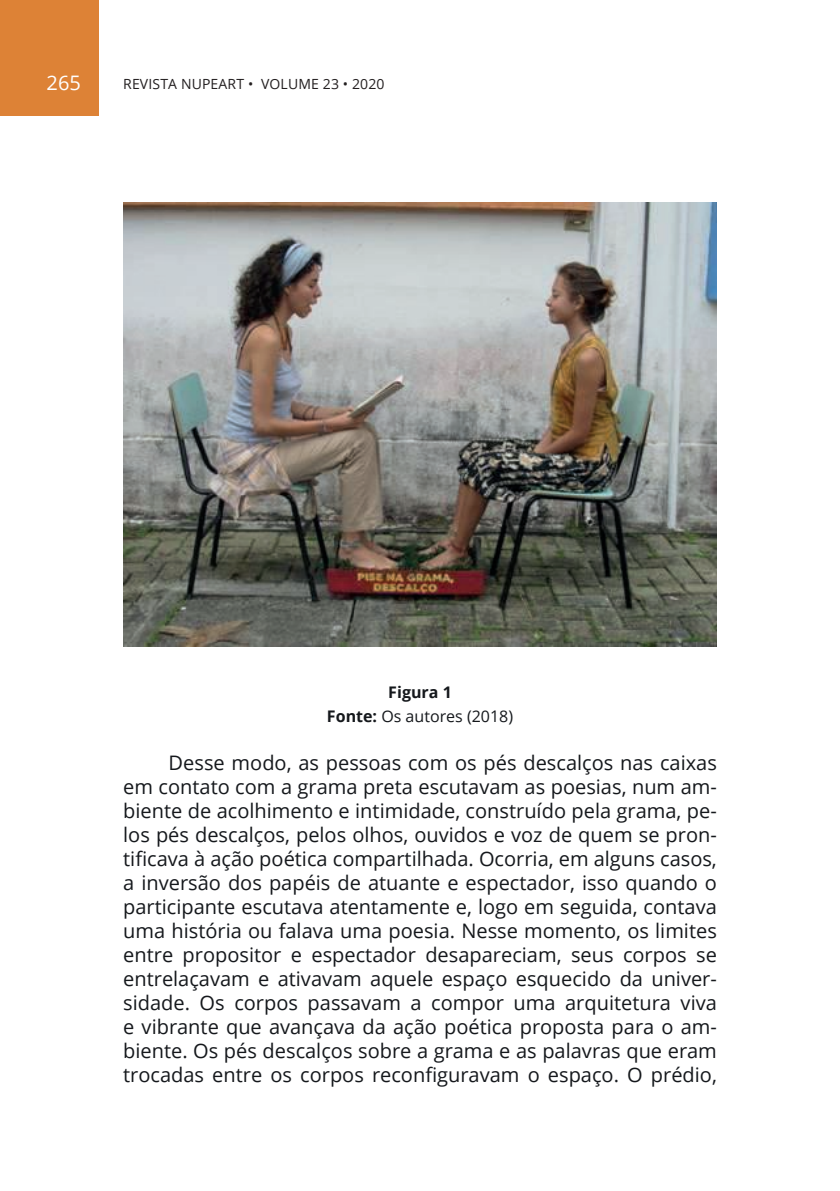
<style>
.page{position:relative;width:840px;height:1191px;background:#fff}
.page>*{position:absolute;margin:0;border:0;box-sizing:border-box;transform-origin:0 0}
.t1{font:20px/24px "Open Sans";color:#15181c;text-align:justify}
.t2{font:20px "Open Sans";color:#fff}
.t3{font:16px/24px "Open Sans";color:#15181c;text-align:center}
.t4{font:14px "Open Sans";letter-spacing:.01em;color:#231f20}
.s1{font-weight:700}
</style>
<div class="page">
<div style="left:0;top:0;width:99px;height:115px;background:#dd8236"></div>
<img style="left:123px;top:202px;width:593px;height:444px">
<p class="t2" style="left:47px;top:69px;width:36px">265</p>
<p class="t4" style="left:123px;top:74px;width:263px">REVISTA NUPEART • VOLUME 23 • 2020</p>
<p class="t3" style="left:327px;top:679px;width:187px"><span class="s1">Figura 1<br>Fonte:</span> Os autores (2018)</p>
<p class="t1" style="left:123px;top:750px;width:595px;text-indent:45px">Desse modo, as pessoas com os pés descalços nas caixas em contato com a grama preta escutavam as poesias, num am&shy;biente de acolhimento e intimidade, construído pela grama, pe&shy;los pés descalços, pelos olhos, ouvidos e voz de quem se pron&shy;tificava à ação poética compartilhada. Ocorria, em alguns casos, a inversão dos papéis de atuante e espectador, isso quando o participante escutava atentamente e, logo em seguida, contava uma história ou falava uma poesia. Nesse momento, os limites entre propositor e espectador desapareciam, seus corpos se entrelaçavam e ativavam aquele espaço esquecido da univer&shy;sidade. Os corpos passavam a compor uma arquitetura viva e vibrante que avançava da ação poética proposta para o am&shy;biente. Os pés descalços sobre a grama e as palavras que eram trocadas entre os corpos reconfiguravam o espaço. O prédio,</p>
</div>
